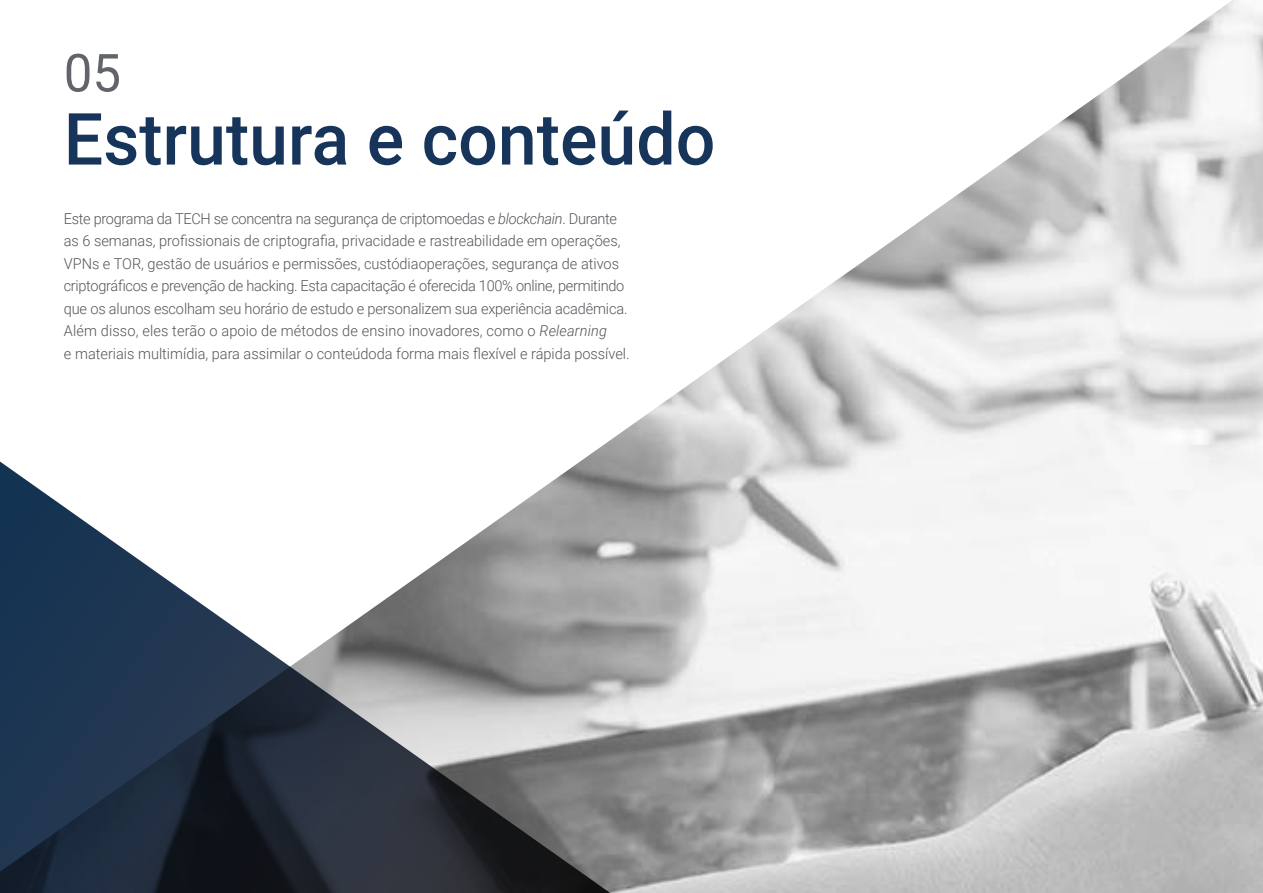
<style>
.page{position:relative;width:1263px;height:893px;background:#fff}
.page>*{position:absolute;margin:0;border:0;box-sizing:border-box;transform-origin:0 0}
.t1{font:500 72px "Roboto";color:#17355b}
.t2{font:52.5px "Roboto";color:#61646a}
.t3{font:300 15px/22.5px "Roboto";color:#52555b}
.s1{font-style:italic}
</style>
<div class="page">
<img style="left:602px;top:0;width:661px;height:893px">
<svg style="left:0;top:446px;width:640px;height:447px"></svg>
<h2 class="t2" style="left:64px;top:36px;width:59px">05</h2>
<h1 class="t1" style="left:64px;top:89px;width:653px">Estrutura e conteúdo</h1>
<p class="t3" style="left:64px;top:207px;width:567px">Este programa da TECH se concentra na segurança de criptomoedas e <span class="s1">blockchain</span>. Durante as 6 semanas, profissionais de criptografia, privacidade e rastreabilidade em operações, VPNs e TOR, gestão de usuários e permissões, custódiaoperações, segurança de ativos criptográficos e prevenção de hacking. Esta capacitação é oferecida 100% online, permitindo que os alunos escolham seu horário de estudo e personalizem sua experiência acadêmica.<br>Além disso, eles terão o apoio de métodos de ensino inovadores, como o <span class="s1">Relearning<br></span>e materiais multimídia, para assimilar o conteúdoda forma mais flexível e rápida possível.</p>
</div>
